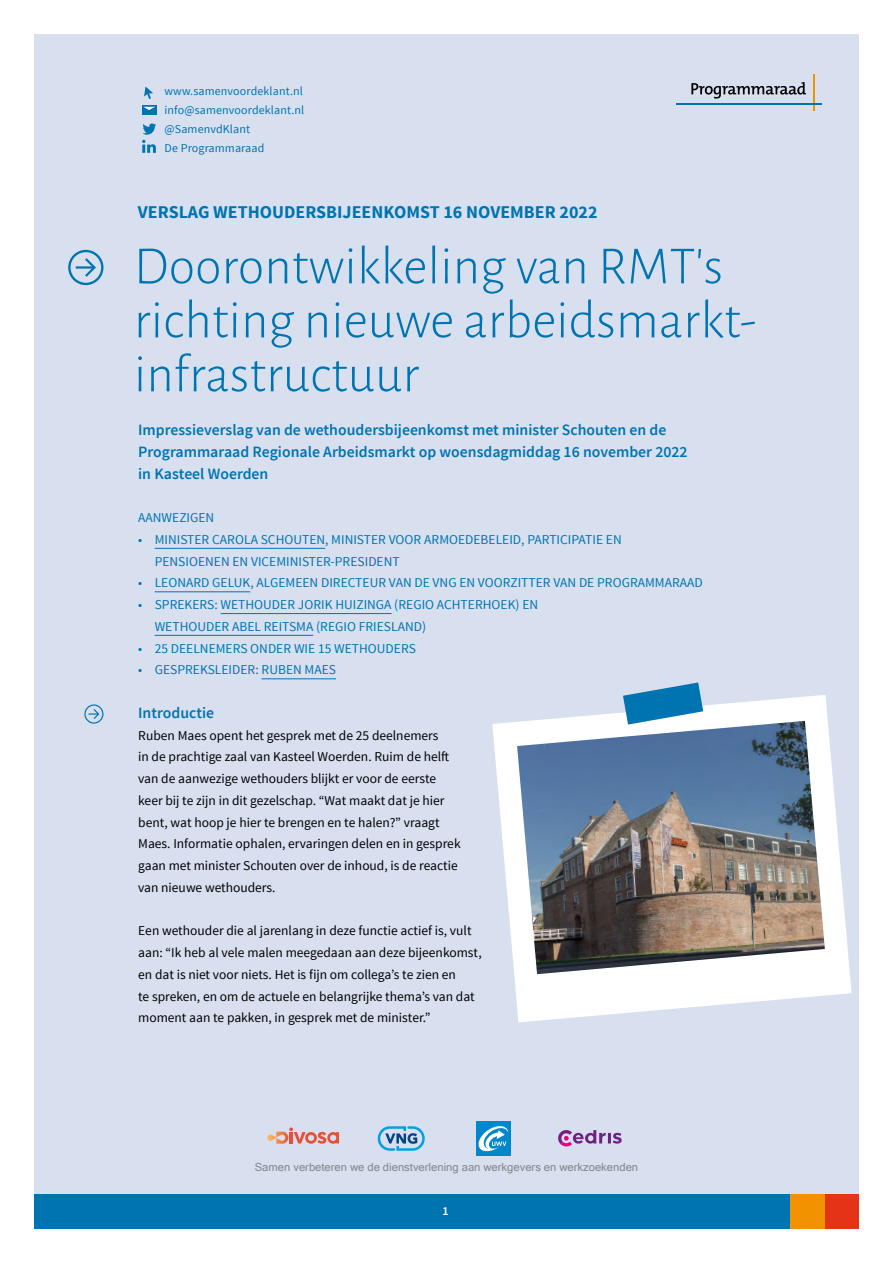
<style>
.page{position:relative;width:893px;height:1263px;background:#fff}
.page>*{position:absolute;margin:0;border:0;box-sizing:border-box;transform-origin:0 0}
.Kop{font:300 54px/54px "Alegreya Sans";color:#0074b0}
.Verslag_omschrijving{font:700 18px "Source Sans Pro";color:#0074b0}
.Intro{font:600 15.75px/21.8px "Source Sans Pro";color:#0074b0}
.Tussenkop{font:600 15.75px "Source Sans Pro";color:#0074b0}
.Bodytekst{font:13.5px/21.8px "Source Sans Pro";color:#000}
.Intro-2{font:13.5px/21.8px "Source Sans Pro";color:#0074b0}
.t1{font:12px "Source Sans Pro";letter-spacing:.01em;color:#0074b0}
.t2{font:600 12px "Source Sans Pro";color:#fff}
.t3{font:11.25px "Microsoft Sans Serif";color:#868686}
</style>
<div class="page">
<div style="left:34px;top:34px;width:825px;height:1195px;background:#d8e0f0"></div>
<div style="left:34px;top:1195px;width:763px;height:34px;background:#0074b0"></div>
<div style="left:825px;top:1195px;width:34px;height:34px;background:#e43317"></div>
<div style="left:791px;top:1195px;width:34px;height:34px;background:#f39200"></div>
<svg style="left:378px;top:1126px;width:47px;height:25px"></svg>
<svg style="left:558px;top:1130px;width:64px;height:16px"></svg>
<svg style="left:267px;top:1127px;width:72px;height:17px"></svg>
<div style="left:476px;top:1121px;width:35px;height:35px;background:#0087cc"></div>
<svg style="left:478px;top:1126px;width:30px;height:26px"></svg>
<hr style="left:155px;top:548px;width:170px;height:1px;background:#0074b0">
<hr style="left:155px;top:591px;width:95px;height:1px;background:#0074b0">
<hr style="left:221px;top:613px;width:171px;height:1px;background:#0074b0">
<hr style="left:155px;top:635px;width:158px;height:1px;background:#0074b0">
<hr style="left:261px;top:678px;width:75px;height:1px;background:#0074b0">
<svg style="left:142px;top:123px;width:14px;height:30px"></svg>
<svg style="left:142px;top:105px;width:15px;height:10px"></svg>
<svg style="left:143px;top:107px;width:13px;height:3px"></svg>
<svg style="left:144px;top:87px;width:9px;height:12px"></svg>
<svg style="left:68px;top:250px;width:35px;height:35px"></svg>
<svg style="left:492px;top:695px;width:359px;height:327px;fill:#fff"></svg>
<img style="left:517px;top:721px;width:308px;height:253px">
<svg style="left:623px;top:682px;width:80px;height:42px"></svg>
<svg style="left:84px;top:704px;width:19px;height:20px"></svg>
<hr style="left:813px;top:74px;width:2px;height:37px;background:#f39200">
<hr style="left:676px;top:103px;width:145px;height:2px;background:#0074b0">
<svg style="left:691px;top:82px;width:115px;height:17px"></svg>
<p class="t1" style="left:165px;top:84px;width:140px">www.samenvoordeklant.nl</p>
<p class="t1" style="left:165px;top:103px;width:141px">info@samenvoordeklant.nl</p>
<p class="t1" style="left:165px;top:122px;width:87px">@SamenvdKlant</p>
<p class="t1" style="left:165px;top:141px;width:101px">De Programmaraad</p>
<h1 class="Verslag_omschrijving" style="left:138px;top:200px;width:461px">VERSLAG WETHOUDERSBIJEENKOMST 16 NOVEMBER 2022</h1>
<h1 class="Kop" style="left:134px;top:237px;width:591px">Doorontwikkeling van RMT’s</h1>
<h1 class="Kop" style="left:134px;top:291px;width:624px">richting nieuwe arbeidsmarkt&shy;infrastructuur</h1>
<p class="Intro" style="left:138px;top:419px;width:551px">Impressieverslag van de wethoudersbijeenkomst met minister Schouten en de<br>Programmaraad Regionale Arbeidsmarkt op woensdagmiddag 16 november 2022 in Kasteel Woerden</p>
<p class="Intro-2" style="left:138px;top:507px;width:78px">AANWEZIGEN</p>
<p class="Intro-2" style="left:155px;top:529px;width:469px;text-indent:-16px">• MINISTER CAROLA SCHOUTEN, MINISTER VOOR ARMOEDEBELEID, PARTICIPATIE EN<br>PENSIOENEN EN VICEMINISTER-PRESIDENT</p>
<p class="Intro-2" style="left:138px;top:572px;width:566px">• LEONARD GELUK, ALGEMEEN DIRECTEUR VAN DE VNG EN VOORZITTER VAN DE PROGRAMMARAAD</p>
<p class="Intro-2" style="left:155px;top:594px;width:385px;text-indent:-16px">• SPREKERS: WETHOUDER JORIK HUIZINGA (REGIO ACHTERHOEK) EN<br>WETHOUDER ABEL REITSMA (REGIO FRIESLAND)</p>
<p class="Intro-2" style="left:138px;top:637px;width:279px">• 25 DEELNEMERS ONDER WIE 15 WETHOUDERS</p>
<p class="Intro-2" style="left:138px;top:659px;width:199px">• GESPREKSLEIDER: RUBEN MAES</p>
<h2 class="Tussenkop" style="left:138px;top:703px;width:78px">Introductie</h2>
<h2 class="Bodytekst" style="left:138px;top:724px;width:324px">Ruben Maes opent het gesprek met de 25 deelnemers<br>in de prachtige zaal van Kasteel Woerden. Ruim de helft van de aanwezige wethouders blijkt er voor de eerste keer bij te zijn in dit gezelschap. “Wat maakt dat je hier bent, wat hoop je hier te brengen en te halen?” vraagt Maes. Informatie ophalen, ervaringen delen en in gesprek gaan met minister Schouten over de inhoud, is de reactie van nieuwe wethouders.</h2>
<h2 class="Bodytekst" style="left:138px;top:920px;width:345px">Een wethouder die al jarenlang in deze functie actief is, vult aan: “Ik heb al vele malen meegedaan aan deze bijeenkomst, en dat is niet voor niets. Het is fijn om collega’s te zien en<br>te spreken, en om de actuele en belangrijke thema’s van dat moment aan te pakken, in gesprek met de minister.”</h2>
<p class="t3" style="left:255px;top:1161px;width:385px">Samen verbeteren we de dienstverlening aan werkgevers en werkzoekenden</p>
<p class="t2" style="left:442px;top:1203px;width:8px">1</p>
</div>
